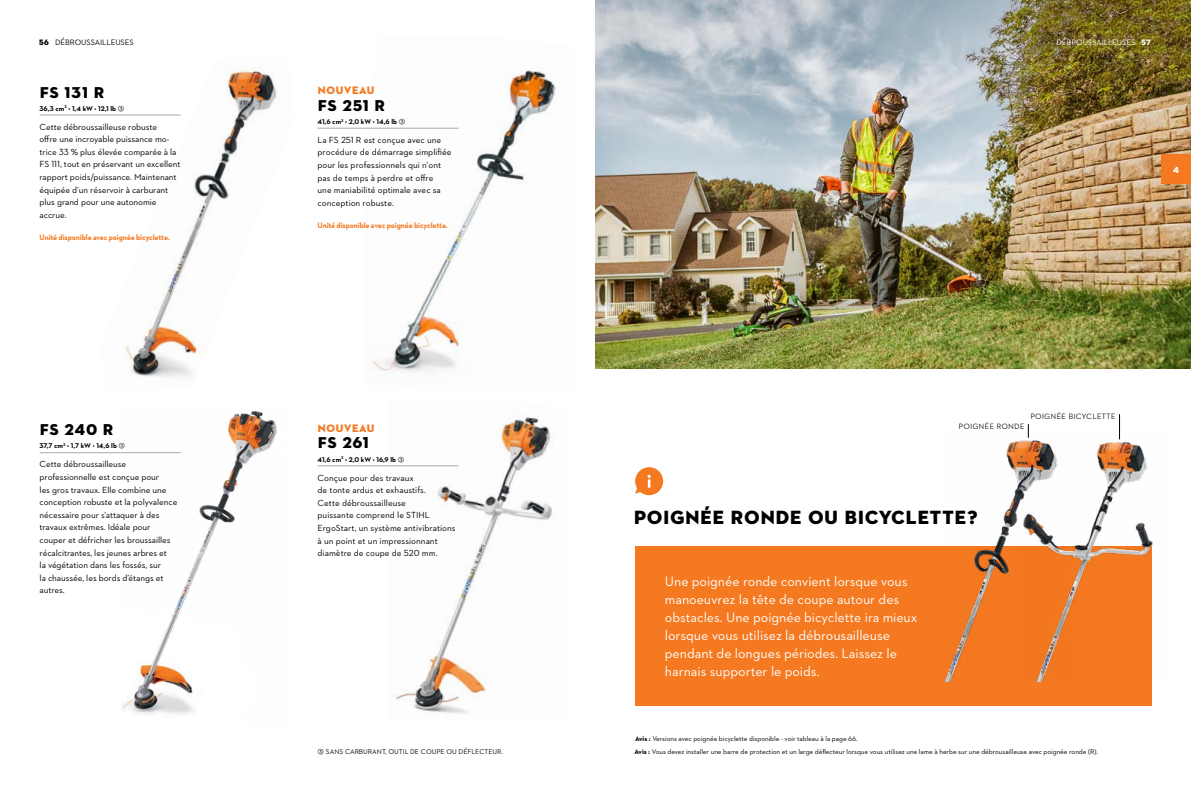
<style>
.page{position:relative;width:1191px;height:794px;background:#fff}
.page>*{position:absolute;margin:0;border:0;box-sizing:border-box;transform-origin:0 0}
.Head_Balken_links{font:19.5px "STIHL Contraface Display Titling";letter-spacing:-.01em;color:#000}
.t1{font:16px "STIHL Contraface Display Titling";letter-spacing:-.01em;color:#000}
.Product_Copy{font:14px/18px "STIHL Contraface Text";letter-spacing:-.005em;color:#fff}
.Product_Name{font:11px "STIHL Contraface Display Titling";color:#f47920}
.Product_Copy-2{font:9px/12.6px "STIHL Contraface Text";letter-spacing:-.01em;color:#000}
.t2{font:9px "STIHL Contraface Display Titling";color:#fff}
.t3{font:700 8px "STIHL Contraface Text";letter-spacing:-.02em;color:#f47920;scale:.94 1}
.Head_Balken_links-2{font:8px "STIHL Contraface Text";letter-spacing:-.01em;color:#000}
.Head_Balken_links-3{font:8px "STIHL Contraface Text";letter-spacing:-.01em;color:#fff}
.t4{font:8px "STIHL Contraface Display Titling";color:#000}
.t5{font:8px "STIHL Contraface Display Titling";color:#fff}
.Spider_Text{font:500 7.8px "STIHL Contraface Display";color:#000}
.Table_Model{font:7px "STIHL Contraface Text";letter-spacing:-.01em;color:#000}
.Product_TechData{font:700 7px "STIHL Contraface Text";color:#000}
.s1{font-weight:400}
.s2{font-weight:700}
</style>
<div class="page">
<img style="left:595px;top:0;width:596px;height:368px">
<svg style="left:635px;top:467px;width:28px;height:28px"></svg>
<div style="left:635px;top:546px;width:516px;height:159px;background:#f47920"></div>
<img style="left:944px;top:433px;width:84px;height:248px">
<img style="left:1019px;top:434px;width:134px;height:247px">
<svg style="left:1028px;top:424px;width:1px;height:14px"></svg>
<svg style="left:1119px;top:414px;width:1px;height:25px"></svg>
<div style="left:1161px;top:154px;width:30px;height:30px;background:#f47920"></div>
<img style="left:389px;top:416px;width:163px;height:298px">
<img style="left:100px;top:67px;width:177px;height:311px">
<img style="left:365px;top:70px;width:191px;height:303px">
<hr style="left:317px;top:128px;width:141px;height:1px;background:#a7a9ac">
<hr style="left:40px;top:115px;width:141px;height:1px;background:#a7a9ac">
<hr style="left:317px;top:466px;width:141px;height:1px;background:#a7a9ac">
<hr style="left:40px;top:452px;width:141px;height:1px;background:#a7a9ac">
<img style="left:121px;top:410px;width:156px;height:304px">
<p class="Head_Balken_links-3" style="left:1056px;top:37px;width:80px">DÉBROUSSAILLEUSES</p>
<p class="Head_Balken_links-2" style="left:55px;top:38px;width:80px">DÉBROUSSAILLEUSES</p>
<p class="t4" style="left:39px;top:37px;width:12px">56</p>
<p class="t5" style="left:1141px;top:37px;width:12px">57</p>
<p class="t1" style="left:40px;top:82px;width:67px">FS 131 R</p>
<p class="Product_TechData" style="left:40px;top:104px;width:87px">36,3 cm<sup>3</sup> • 1,4 kW • 12,1 lb <span class="s1">③</span></p>
<p class="Product_Copy-2" style="left:40px;top:120px;width:119px">Cette débroussailleuse robuste</p>
<p class="Product_Copy-2" style="left:40px;top:133px;width:143px">offre une incroyable puissance mo&shy;trice 33 % plus élevée comparée à la FS 111, tout en préservant un excellent rapport poids/puissance. Maintenant équipée d’un réservoir à carburant plus grand pour une autonomie</p>
<p class="Product_Copy-2" style="left:40px;top:208px;width:28px">accrue.</p>
<p class="t3" style="left:40px;top:232px;width:140px">Unité disponible avec poignée bicyclette.</p>
<p class="Product_Name" style="left:317px;top:83px;width:59px">NOUVEAU</p>
<p class="t1" style="left:317px;top:95px;width:70px">FS 251 R</p>
<p class="Product_TechData" style="left:317px;top:117px;width:89px">41,6 cm<sup>3</sup> • 2,0 kW • 14,6 lb <span class="s1">③</span></p>
<p class="Product_Copy-2" style="left:317px;top:133px;width:136px">La FS 251 R est conçue avec une procédure de démarrage simplifiée pour les professionnels qui n'ont pas de temps à perdre et offre<br>une maniabilité optimale avec sa conception robuste.</p>
<p class="t3" style="left:317px;top:220px;width:140px">Unité disponible avec poignée bicyclette.</p>
<p class="t2" style="left:1172px;top:164px;width:8px">4</p>
<p class="t1" style="left:40px;top:420px;width:76px">FS 240 R</p>
<p class="Product_TechData" style="left:40px;top:441px;width:87px">37,7 cm<sup>3</sup> • 1,7 kW • 14,6 lb <span class="s1">③</span></p>
<p class="Product_Copy-2" style="left:40px;top:458px;width:88px">Cette débroussailleuse</p>
<p class="Product_Copy-2" style="left:40px;top:470px;width:139px">professionnelle est conçue pour<br>les gros travaux. Elle combine une conception robuste et la polyvalence nécessaire pour s’attaquer à des travaux extrêmes. Idéale pour</p>
<p class="Product_Copy-2" style="left:40px;top:533px;width:133px">couper et défricher les broussailles récalcitrantes, les jeunes arbres et</p>
<p class="Product_Copy-2" style="left:40px;top:558px;width:123px">la végétation dans les fossés, sur</p>
<p class="Product_Copy-2" style="left:40px;top:571px;width:125px">la chaussée, les bords d’étangs et autres.</p>
<p class="Product_Name" style="left:317px;top:421px;width:59px">NOUVEAU</p>
<p class="t1" style="left:317px;top:433px;width:53px">FS 261</p>
<p class="Product_TechData" style="left:317px;top:455px;width:89px">41,6 cm<sup>3</sup> • 2,0 kW • 16,9 lb <span class="s1">③</span></p>
<p class="Product_Copy-2" style="left:317px;top:471px;width:98px">Conçue pour des travaux</p>
<p class="Product_Copy-2" style="left:317px;top:483px;width:110px">de tonte ardus et exhaustifs.</p>
<p class="Product_Copy-2" style="left:317px;top:496px;width:90px">Cette débroussailleuse</p>
<p class="Product_Copy-2" style="left:317px;top:509px;width:140px">puissante comprend le STIHL<br>ErgoStart, un système antivibrations à un point et un impressionnant diamètre de coupe de 520 mm.</p>
<p class="Table_Model" style="left:317px;top:747px;width:187px">③ SANS CARBURANT, OUTIL DE COUPE OU DÉFLECTEUR.</p>
<p class="Spider_Text" style="left:1030px;top:412px;width:87px">POIGNÉE BICYCLETTE</p>
<p class="Spider_Text" style="left:958px;top:422px;width:67px">POIGNÉE RONDE</p>
<p class="Head_Balken_links" style="left:633px;top:505px;width:346px">POIGNÉE RONDE OU BICYCLETTE?</p>
<p class="Product_Copy" style="left:665px;top:572px;width:244px">Une poignée ronde convient lorsque vous</p>
<p class="Product_Copy" style="left:665px;top:590px;width:254px">manoeuvrez la tête de coupe autour des obstacles. Une poignée bicyclette ira mieux</p>
<p class="Product_Copy" style="left:665px;top:626px;width:227px">lorsque vous utilisez la débrousailleuse</p>
<p class="Product_Copy" style="left:665px;top:644px;width:234px">pendant de longues périodes. Laissez le</p>
<p class="Product_Copy" style="left:665px;top:662px;width:156px">harnais supporter le poids.</p>
<p class="Table_Model" style="left:635px;top:734px;width:224px"><span class="s2">Avis :</span> Versions avec poignée bicyclette disponible - voir tableau à la page 66.</p>
<p class="Table_Model" style="left:634px;top:747px;width:465px"><span class="s2">Avis :</span> Vous devez installer une barre de protection et un large déflecteur lorsque vous utilisez une lame à herbe sur une débrousailleuse avec poignée ronde (R).</p>
</div>
